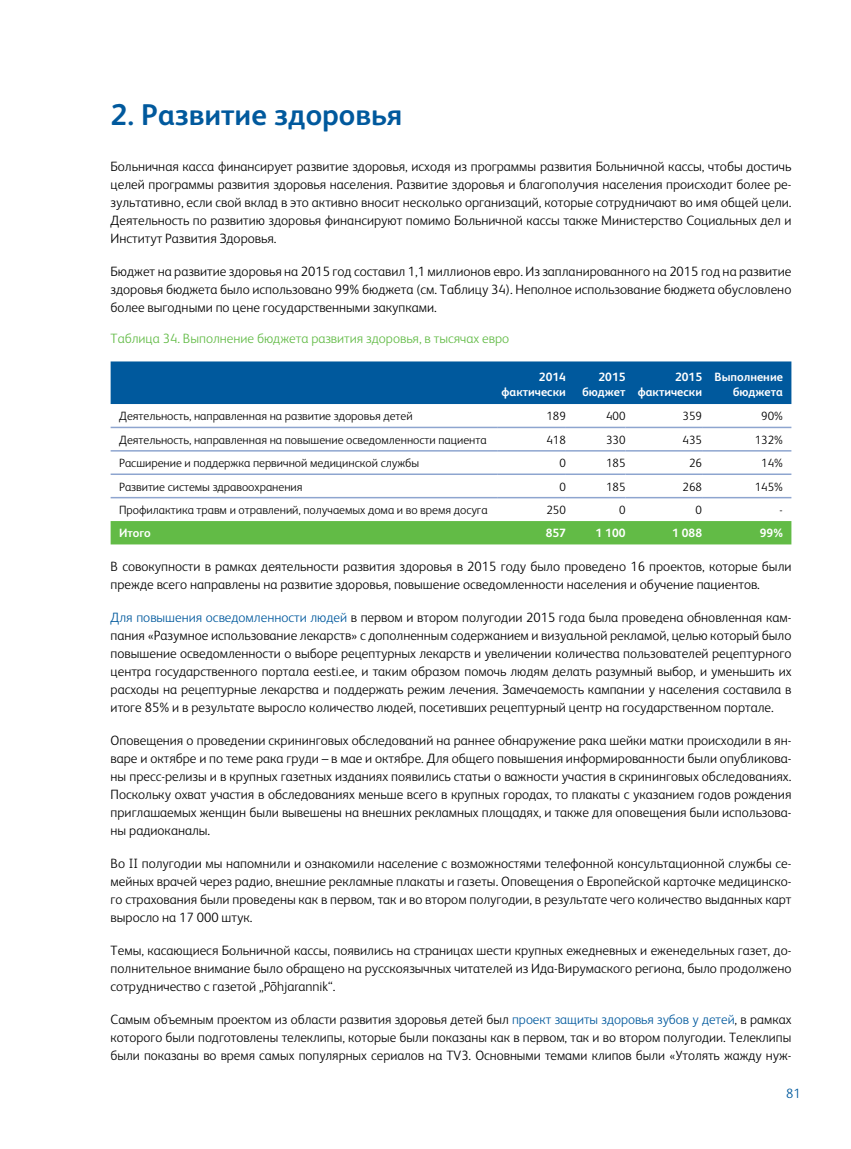
<style>
.page{position:relative;width:851px;height:1149px;background:#fff}
.page>*{position:absolute;margin:0;border:0;box-sizing:border-box;transform-origin:0 0}
.t1{font:700 30px "FS Albert Pro";color:#00599d}
.t2{font:300 13.5px/18px "FS Albert Pro";color:#000;text-align:justify}
.t3{font:300 13.5px "FS Albert Pro";color:#62bb46}
.t4{font:300 13.5px "FS Albert Pro";color:#00599d}
.t5{font:300 12px "FS Albert Pro";color:#000}
.t6{font:700 12px/14.4px "FS Albert Pro";color:#fff;text-align:right}
.s1{color:#00599d}
</style>
<div class="page">
<div style="left:111px;top:361px;width:680px;height:43px;background:#00599d"></div>
<div style="left:111px;top:521px;width:680px;height:23px;background:#62bb46"></div>
<hr style="left:111px;top:426px;width:386px;height:2px;background:#8ea5cf">
<hr style="left:497px;top:426px;width:69px;height:2px;background:#8ea5cf">
<hr style="left:566px;top:426px;width:59px;height:2px;background:#8ea5cf">
<hr style="left:625px;top:426px;width:77px;height:2px;background:#8ea5cf">
<hr style="left:702px;top:426px;width:89px;height:2px;background:#8ea5cf">
<hr style="left:111px;top:450px;width:386px;height:1px;background:#8ea5cf">
<hr style="left:497px;top:450px;width:69px;height:1px;background:#8ea5cf">
<hr style="left:566px;top:450px;width:59px;height:1px;background:#8ea5cf">
<hr style="left:625px;top:450px;width:77px;height:1px;background:#8ea5cf">
<hr style="left:702px;top:450px;width:89px;height:1px;background:#8ea5cf">
<hr style="left:111px;top:473px;width:386px;height:2px;background:#8ea5cf">
<hr style="left:497px;top:473px;width:69px;height:2px;background:#8ea5cf">
<hr style="left:566px;top:473px;width:59px;height:2px;background:#8ea5cf">
<hr style="left:625px;top:473px;width:77px;height:2px;background:#8ea5cf">
<hr style="left:702px;top:473px;width:89px;height:2px;background:#8ea5cf">
<hr style="left:111px;top:496px;width:386px;height:2px;background:#8ea5cf">
<hr style="left:497px;top:496px;width:69px;height:2px;background:#8ea5cf">
<hr style="left:566px;top:496px;width:59px;height:2px;background:#8ea5cf">
<hr style="left:625px;top:496px;width:77px;height:2px;background:#8ea5cf">
<hr style="left:702px;top:496px;width:89px;height:2px;background:#8ea5cf">
<h1 class="t1" style="left:111px;top:94px;width:293px">2. Развитие здоровья</h1>
<p class="t2" style="left:111px;top:156px;width:682px">Больничная касса финансирует развитие здоровья, исходя из программы развития Больничной кассы, чтобы достичь целей программы развития здоровья населения. Развитие здоровья и благополучия населения происходит более ре&shy;зультативно, если свой вклад в это активно вносит несколько организаций, которые сотрудничают во имя общей цели.<br>Деятельность по развитию здоровья финансируют помимо Больничной кассы также Министерство Социальных дел и Институт Развития Здоровья.</p>
<p class="t2" style="left:111px;top:261px;width:682px">Бюджет на развитие здоровья на 2015 год составил 1,1 миллионов евро. Из запланированного на 2015 год на развитие здоровья бюджета было использовано 99% бюджета (см. Таблицу 34). Неполное использование бюджета обусловлено более выгодными по цене государственными закупками.</p>
<p class="t3" style="left:111px;top:329px;width:400px">Таблица 34. Выполнение бюджета развития здоровья, в тысячах евро</p>
<p class="t6" style="left:501px;top:369px;width:66px">2014 фактически</p>
<p class="t6" style="left:582px;top:369px;width:45px">2015 бюджет</p>
<p class="t6" style="left:637px;top:369px;width:66px">2015 фактически</p>
<p class="t6" style="left:714px;top:369px;width:70px">Выполнение бюджета</p>
<p class="t5" style="left:119px;top:407px;width:295px">Деятельность, направленная на развитие здоровья детей</p>
<p class="t5" style="left:546px;top:407px;width:21px">189</p>
<p class="t5" style="left:606px;top:407px;width:21px">400</p>
<p class="t5" style="left:682px;top:407px;width:21px">359</p>
<p class="t5" style="left:761px;top:407px;width:23px">90%</p>
<p class="t5" style="left:119px;top:431px;width:369px">Деятельность, направленная на повышение осведомленности пациента</p>
<p class="t5" style="left:546px;top:431px;width:21px">418</p>
<p class="t5" style="left:606px;top:431px;width:21px">330</p>
<p class="t5" style="left:682px;top:431px;width:21px">435</p>
<p class="t5" style="left:754px;top:431px;width:30px">132%</p>
<p class="t5" style="left:119px;top:454px;width:301px">Расширение и поддержка первичной медицинской службы</p>
<p class="t5" style="left:559px;top:454px;width:8px">0</p>
<p class="t5" style="left:606px;top:454px;width:21px">185</p>
<p class="t5" style="left:689px;top:454px;width:14px">26</p>
<p class="t5" style="left:761px;top:454px;width:23px">14%</p>
<p class="t5" style="left:119px;top:478px;width:185px">Развитие системы здравоохранения</p>
<p class="t5" style="left:559px;top:478px;width:8px">0</p>
<p class="t5" style="left:606px;top:478px;width:21px">185</p>
<p class="t5" style="left:682px;top:478px;width:21px">268</p>
<p class="t5" style="left:754px;top:478px;width:30px">145%</p>
<p class="t5" style="left:119px;top:502px;width:370px">Профилактика травм и отравлений, получаемых дома и во время досуга</p>
<p class="t5" style="left:546px;top:502px;width:21px">250</p>
<p class="t5" style="left:619px;top:502px;width:8px">0</p>
<p class="t5" style="left:695px;top:502px;width:8px">0</p>
<p class="t5" style="left:779px;top:502px;width:5px">-</p>
<p class="t6" style="left:119px;top:525px;width:33px">Итого</p>
<p class="t6" style="left:545px;top:525px;width:22px">857</p>
<p class="t6" style="left:595px;top:525px;width:31px">1 100</p>
<p class="t6" style="left:672px;top:525px;width:31px">1 088</p>
<p class="t6" style="left:759px;top:525px;width:25px">99%</p>
<p class="t2" style="left:111px;top:556px;width:682px">В совокупности в рамках деятельности развития здоровья в 2015 году было проведено 16 проектов, которые были прежде всего направлены на развитие здоровья, повышение осведомленности населения и обучение пациентов.</p>
<p class="t2" style="left:111px;top:607px;width:682px"><span class="s1">Для повышения осведомленности людей</span> в первом и втором полугодии 2015 года была проведена обновленная кам&shy;пания «Разумное использование лекарств» с дополненным содержанием и визуальной рекламой, целью который было повышение осведомленности о выборе рецептурных лекарств и увеличении количества пользователей рецептурного центра государственного портала eesti.ee, и таким образом помочь людям делать разумный выбор, и уменьшить их расходы на рецептурные лекарства и поддержать режим лечения. Замечаемость кампании у населения составила в итоге 85% и в результате выросло количество людей, посетивших рецептурный центр на государственном портале.</p>
<p class="t2" style="left:111px;top:730px;width:682px">Оповещения о проведении скрининговых обследований на раннее обнаружение рака шейки матки происходили в ян&shy;варе и октябре и по теме рака груди – в мае и октябре. Для общего повышения информированности были опубликова&shy;ны пресс-релизы и в крупных газетных изданиях появились статьи о важности участия в скрининговых обследованиях.<br>Поскольку охват участия в обследованиях меньше всего в крупных городах, то плакаты с указанием годов рождения приглашаемых женщин были вывешены на внешних рекламных площадях, и также для оповещения были использова&shy;ны радиоканалы.</p>
<p class="t2" style="left:111px;top:853px;width:682px">Во II полугодии мы напомнили и ознакомили население с возможностями телефонной консультационной службы се&shy;мейных врачей через радио, внешние рекламные плакаты и газеты. Оповещения о Европейской карточке медицинско&shy;го страхования были проведены как в первом, так и во втором полугодии, в результате чего количество выданных карт выросло на 17 000 штук.</p>
<p class="t2" style="left:111px;top:940px;width:682px">Темы, касающиеся Больничной кассы, появились на страницах шести крупных ежедневных и еженедельных газет, до&shy;полнительное внимание было обращено на русскоязычных читателей из Ида-Вирумаского региона, было продолжено сотрудничество с газетой „Põhjarannik“.</p>
<p class="t2" style="left:111px;top:1009px;width:682px">Самым объемным проектом из области развития здоровья детей был <span class="s1">проект защиты здоровья зубов у детей</span>, в рамках которого были подготовлены телеклипы, которые были показаны как в первом, так и во втором полугодии. Телеклипы были показаны во время самых популярных сериалов на TV3. Основными темами клипов были «Утолять жажду нуж-</p>
<p class="t4" style="left:785px;top:1083px;width:16px">81</p>
</div>
